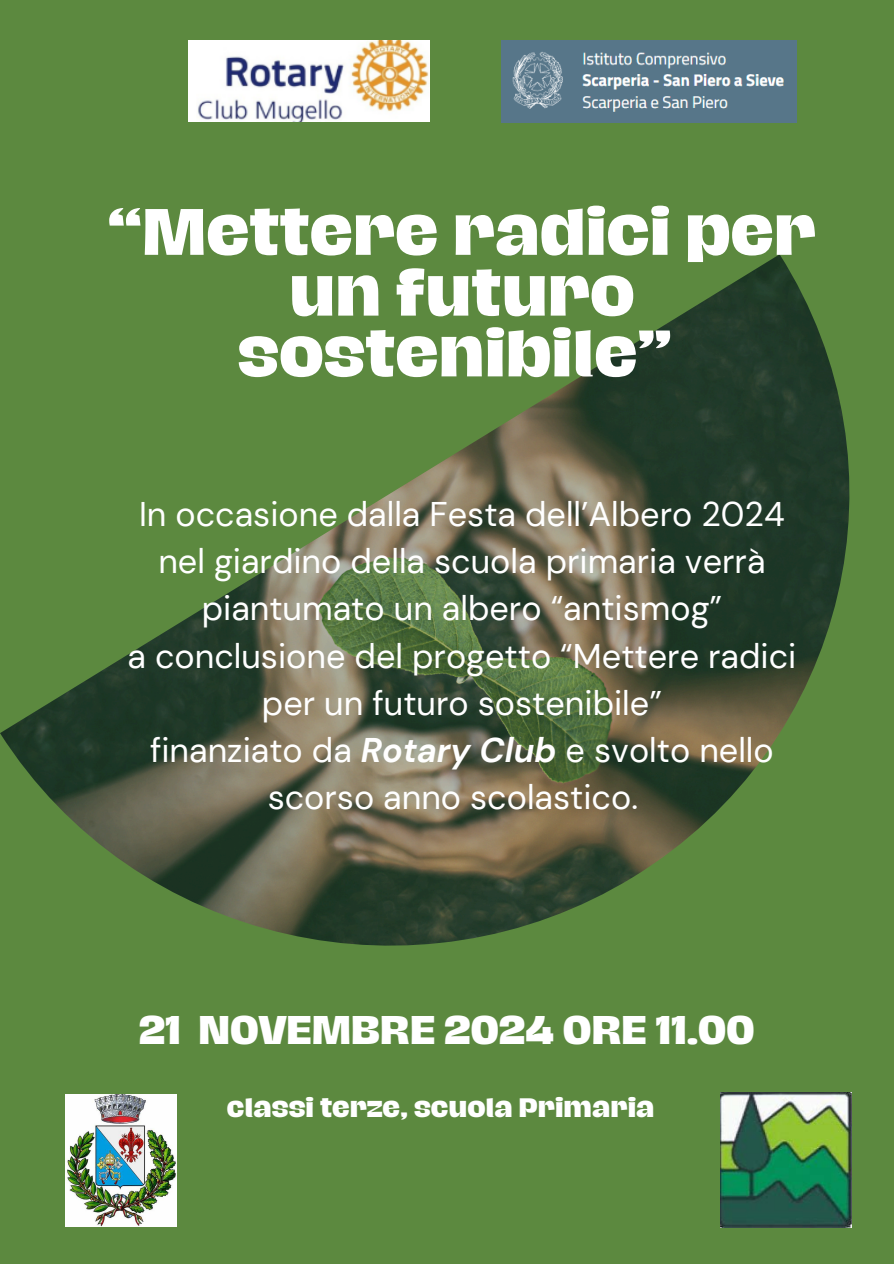
<style>
.page{position:relative;width:894px;height:1264px;background:#fff}
.page>*{position:absolute;margin:0;border:0;box-sizing:border-box;transform-origin:0 0}
.t1{font:800 60px/60.8px "Hagrid";color:#fff;text-align:center}
.t2{font:800 36.75px "Hagrid";color:#fff}
.t3{font:34.2px/47.2px "DM Sans";color:#fff;text-align:center}
.t4{font:800 24.45px "Hagrid";color:#fff}
.s1{font-weight:700;font-style:italic}
</style>
<div class="page">
<div style="left:0;top:0;width:893px;height:1263px;background:#5c893f"></div>
<img style="left:0;top:254px;width:850px;height:691px">
<img style="left:501px;top:41px;width:295px;height:82px">
<img style="left:720px;top:1092px;width:131px;height:135px">
<img style="left:188px;top:41px;width:241px;height:81px">
<img style="left:66px;top:1094px;width:110px;height:132px">
<h1 class="t1" style="left:108px;top:202px;width:709px">“Mettere radici per un futuro sostenibile”</h1>
<p class="t3" style="left:127px;top:490px;width:670px">In occasione dalla Festa dell’Albero 2024 nel giardino della scuola primaria verrà piantumato un albero “antismog”<br>a conclusione del progetto “Mettere radici per un futuro sostenibile”<br>finanziato da <span class="s1">Rotary Club</span> e svolto nello scorso anno scolastico.</p>
<p class="t2" style="left:139px;top:1012px;width:617px">21 NOVEMBRE 2024 ORE 11.00</p>
<p class="t4" style="left:227px;top:1095px;width:429px">classi terze, scuola Primaria</p>
</div>
